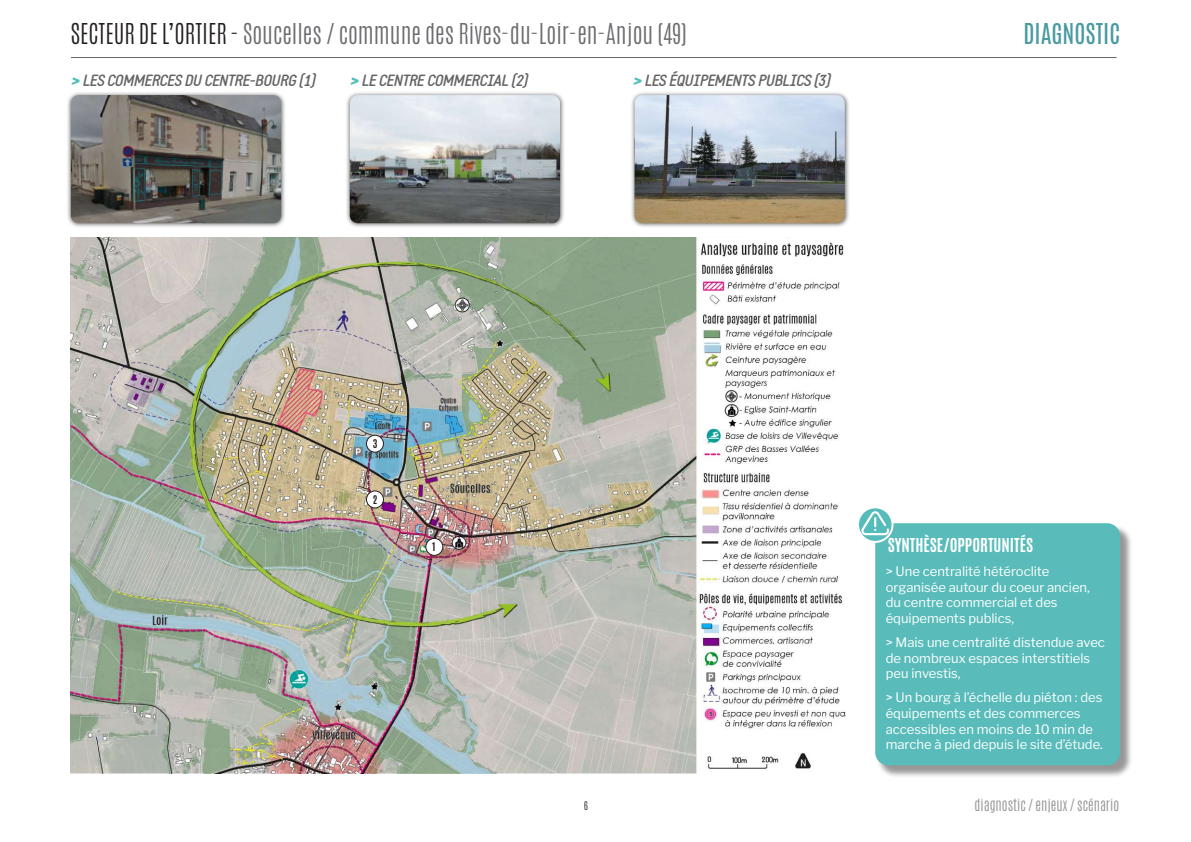
<style>
.page{position:relative;width:1191px;height:842px;background:#fff}
.page>*{position:absolute;margin:0;border:0;box-sizing:border-box;transform-origin:0 0}
.t1{font:300 24px "Antonio";color:#6c6d70}
.t2{font:24px "Antonio";color:#499aa1}
.t3{font:italic 700 16px "Static";letter-spacing:-.03em;color:#646464}
.t4{font:700 16px "Antonio";color:#fff}
.t5{font:300 14px "Antonio";color:#939393}
.t6{font:13px/15.6px "Libre Franklin";color:#fff}
.t7{font:700 10px "Antonio";color:#231f20}
.t8{font:300 10px "Antonio";color:#231f20}
.s1{color:#231f20}
.s2{font-family:"Libre Franklin";font-weight:900;font-size:14px;color:#50bfb9}
</style>
<div class="page">
<hr style="left:71px;top:57px;width:1045px;height:1px;background:#231f20">
<img style="left:71px;top:238px;width:774px;height:536px">
<div style="left:876px;top:525px;width:256px;height:253px;background:#231f20;opacity:.47"></div>
<div style="left:876px;top:524px;width:243px;height:240px;background:#59bcba;border-radius:12px"></div>
<div style="left:875px;top:523px;width:245px;height:242px;border:2px solid #56bcba;border-radius:12px"></div>
<svg style="left:858px;top:507px;width:34px;height:35px"></svg>
<div style="left:857px;top:506px;width:36px;height:37px;border:2px solid #fff;border-radius:50%"></div>
<svg style="left:861px;top:511px;width:28px;height:24px"></svg>
<div style="left:345px;top:91px;width:220px;height:137px;background:#231f20;opacity:.75"></div>
<img style="left:350px;top:95px;width:210px;height:128px">
<div style="left:630px;top:91px;width:220px;height:137px;background:#231f20;opacity:.75"></div>
<img style="left:634px;top:95px;width:211px;height:128px">
<div style="left:67px;top:91px;width:219px;height:137px;background:#231f20;opacity:.75"></div>
<img style="left:71px;top:95px;width:210px;height:128px">
<div style="left:366px;top:435px;width:17px;height:17px;background:#fff;border-radius:50%"></div>
<div style="left:366px;top:435px;width:18px;height:18px;border:1px solid #231f20;border-radius:50%"></div>
<div style="left:366px;top:491px;width:17px;height:17px;background:#fff;border-radius:50%"></div>
<div style="left:366px;top:490px;width:18px;height:18px;border:1px solid #231f20;border-radius:50%"></div>
<div style="left:426px;top:538px;width:17px;height:17px;background:#fff;border-radius:50%"></div>
<div style="left:425px;top:538px;width:18px;height:18px;border:1px solid #231f20;border-radius:50%"></div>
<h1 class="t1" style="left:71px;top:17px;width:617px"><span class="s1">SECTEUR DE L’ORTIER -</span> Soucelles / commune des Rives-du-Loir-en-Anjou (49)</h1>
<p class="t3" style="left:71px;top:71px;width:246px"><span class="s2">&gt;</span> LES COMMERCES DU CENTRE-BOURG (1)</p>
<p class="t3" style="left:350px;top:71px;width:179px"><span class="s2">&gt;</span> LE CENTRE COMMERCIAL (2)</p>
<p class="t3" style="left:633px;top:71px;width:199px"><span class="s2">&gt;</span> LES ÉQUIPEMENTS PUBLICS (3)</p>
<h1 class="t2" style="left:1023px;top:16px;width:98px">DIAGNOSTIC</h1>
<p class="t7" style="left:373px;top:436px;width:6px">3</p>
<p class="t7" style="left:373px;top:492px;width:6px">2</p>
<p class="t7" style="left:432px;top:540px;width:5px">1</p>
<p class="t8" style="left:584px;top:798px;width:5px">6</p>
<p class="t4" style="left:887px;top:533px;width:147px">SYNTHÈSE/OPPORTUNITÉS</p>
<p class="t6" style="left:885px;top:564px;width:206px">&gt; Une centralité hétéroclite organisée autour du coeur ancien, du centre commercial et des équipements publics,</p>
<p class="t6" style="left:885px;top:634px;width:221px">&gt; Mais une centralité distendue avec de nombreux espaces interstitiels peu investis,</p>
<p class="t6" style="left:885px;top:690px;width:219px">&gt; Un bourg à l’échelle du piéton : des équipements et des commerces accessibles en moins de 10 min de marche à pied depuis le site d’étude.</p>
<p class="t5" style="left:974px;top:795px;width:146px">diagnostic / enjeux / scénario</p>
</div>
